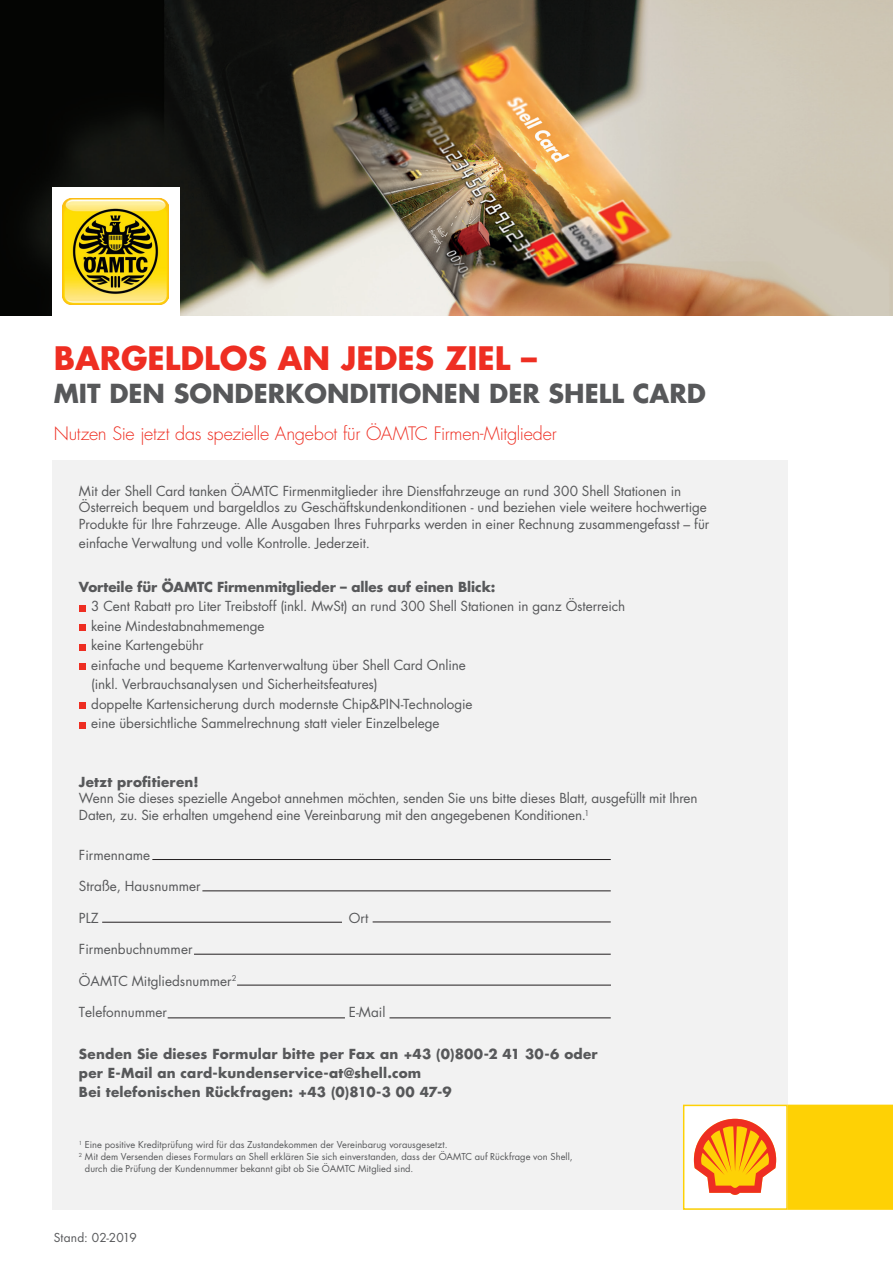
<style>
.page{position:relative;width:893px;height:1263px;background:#fff}
.page>*{position:absolute;margin:0;border:0;box-sizing:border-box;transform-origin:0 0}
.t1{font:700 31.5px "Futura Std";color:#ee2e22}
.t2{font:700 25.5px "Futura Std";color:#57585a}
.t3{font:300 18px "Futura Std";letter-spacing:-.015em;color:#ee2e22}
.t4{font:13.5px/19.5px "Futura Std";letter-spacing:-.005em;color:#57585a}
.t5{font:700 13.5px/19.5px "Futura Std";letter-spacing:.015em;color:#57585a}
.t6{font:700 13.5px "Futura Std";letter-spacing:-.005em;color:#57585a}
.t7{font:12px "Futura Std";letter-spacing:.01em;color:#57585a}
.t8{font:9.3px "Futura Std";letter-spacing:.005em;color:#57585a}
</style>
<div class="page">
<img style="left:0;top:0;width:893px;height:315px">
<div style="left:52px;top:460px;width:736px;height:750px;background:#f2f2f2"></div>
<div style="left:788px;top:1105px;width:105px;height:105px;background:#fed105"></div>
<div style="left:684px;top:1105px;width:102px;height:103px;background:#fff"></div>
<svg style="left:693px;top:1118px;width:84px;height:77px"></svg>
<div style="left:683px;top:1105px;width:105px;height:105px;border:1px solid #fed105"></div>
<svg style="left:79px;top:605px;width:6px;height:6px"></svg>
<svg style="left:79px;top:625px;width:6px;height:6px"></svg>
<svg style="left:79px;top:644px;width:6px;height:6px"></svg>
<svg style="left:79px;top:664px;width:6px;height:6px"></svg>
<svg style="left:79px;top:703px;width:6px;height:6px"></svg>
<svg style="left:79px;top:722px;width:6px;height:6px"></svg>
<div style="left:52px;top:188px;width:127px;height:128px;background:#fff"></div>
<img style="left:63px;top:199px;width:106px;height:106px">
<hr style="left:373px;top:922px;width:238px;height:1px;background:#231f20">
<hr style="left:152px;top:859px;width:459px;height:1px;background:#231f20">
<hr style="left:202px;top:890px;width:409px;height:1px;background:#231f20">
<hr style="left:194px;top:954px;width:417px;height:1px;background:#231f20">
<hr style="left:237px;top:985px;width:374px;height:1px;background:#231f20">
<hr style="left:168px;top:1017px;width:177px;height:1px;background:#231f20">
<hr style="left:102px;top:922px;width:240px;height:1px;background:#231f20">
<hr style="left:389px;top:1017px;width:222px;height:1px;background:#231f20">
<h1 class="t1" style="left:54px;top:337px;width:485px">BARGELDLOS AN JEDES ZIEL –</h1>
<h2 class="t2" style="left:54px;top:376px;width:654px">MIT DEN SONDERKONDITIONEN DER SHELL CARD</h2>
<h3 class="t3" style="left:54px;top:422px;width:505px">Nutzen Sie jetzt das spezielle Angebot für ÖAMTC Firmen-Mitglieder</h3>
<p class="t4" style="left:79px;top:483px;width:632px;line-height:16.5px">Mit der Shell Card tanken ÖAMTC Firmenmitglieder ihre Dienstfahrzeuge an rund 300 Shell Stationen in<br>Österreich bequem und bargeldlos zu Geschäftskundenkonditionen - und beziehen viele weitere hochwertige<br>Produkte für Ihre Fahrzeuge. Alle Ausgaben Ihres Fuhrparks werden in einer Rechnung zusammengefasst – für</p>
<p class="t4" style="left:79px;top:534px;width:292px">einfache Verwaltung und volle Kontrolle. Jederzeit.</p>
<p class="t6" style="left:79px;top:578px;width:418px">Vorteile für ÖAMTC Firmenmitglieder – alles auf einen Blick:</p>
<p class="t4" style="left:91px;top:597px;width:535px">3 Cent Rabatt pro Liter Treibstoff (inkl. MwSt) an rund 300 Shell Stationen in ganz Österreich keine Mindestabnahmemenge<br>keine Kartengebühr<br>einfache und bequeme Kartenverwaltung über Shell Card Online<br>(inkl. Verbrauchsanalysen und Sicherheitsfeatures)<br>doppelte Kartensicherung durch modernste Chip&amp;PIN-Technologie<br>eine übersichtliche Sammelrechnung statt vieler Einzelbelege</p>
<p class="t5" style="left:79px;top:772px;width:121px">Jetzt profitieren!</p>
<p class="t4" style="left:79px;top:790px;width:620px;line-height:16.5px">Wenn Sie dieses spezielle Angebot annehmen möchten, senden Sie uns bitte dieses Blatt, ausgefüllt mit Ihren<br>Daten, zu. Sie erhalten umgehend eine Vereinbarung mit den angegebenen Konditionen.<sup>1</sup></p>
<p class="t4" style="left:79px;top:845px;width:73px">Firmenname</p>
<p class="t4" style="left:79px;top:877px;width:123px">Straße, Hausnummer</p>
<p class="t4" style="left:79px;top:908px;width:21px">PLZ</p>
<p class="t4" style="left:349px;top:908px;width:21px">Ort</p>
<p class="t4" style="left:79px;top:940px;width:115px">Firmenbuchnummer</p>
<p class="t4" style="left:79px;top:971px;width:159px">ÖAMTC Mitgliedsnummer<sup>2</sup></p>
<p class="t4" style="left:79px;top:1003px;width:90px">Telefonnummer</p>
<p class="t4" style="left:349px;top:1003px;width:38px">E-Mail</p>
<p class="t5" style="left:79px;top:1043px;width:520px">Senden Sie dieses Formular bitte per Fax an +43 (0)800-2 41 30-6 oder per E-Mail an card-kundenservice-at@shell.com<br>Bei telefonischen Rückfragen: +43 (0)810-3 00 47-9</p>
<p class="t8" style="left:79px;top:1139px;width:370px"><sup>1</sup> Eine positive Kreditprüfung wird für das Zustandekommen der Vereinbarug vorausgesetzt.</p>
<p class="t8" style="left:79px;top:1151px;width:495px"><sup>2</sup> Mit dem Versenden dieses Formulars an Shell erklären Sie sich einverstanden, dass der ÖAMTC auf Rückfrage von Shell,</p>
<p class="t8" style="left:85px;top:1163px;width:330px">durch die Prüfung der Kundennummer bekannt gibt ob Sie ÖAMTC Mitglied sind.</p>
<p class="t7" style="left:54px;top:1230px;width:85px">Stand: 02-2019</p>
</div>
